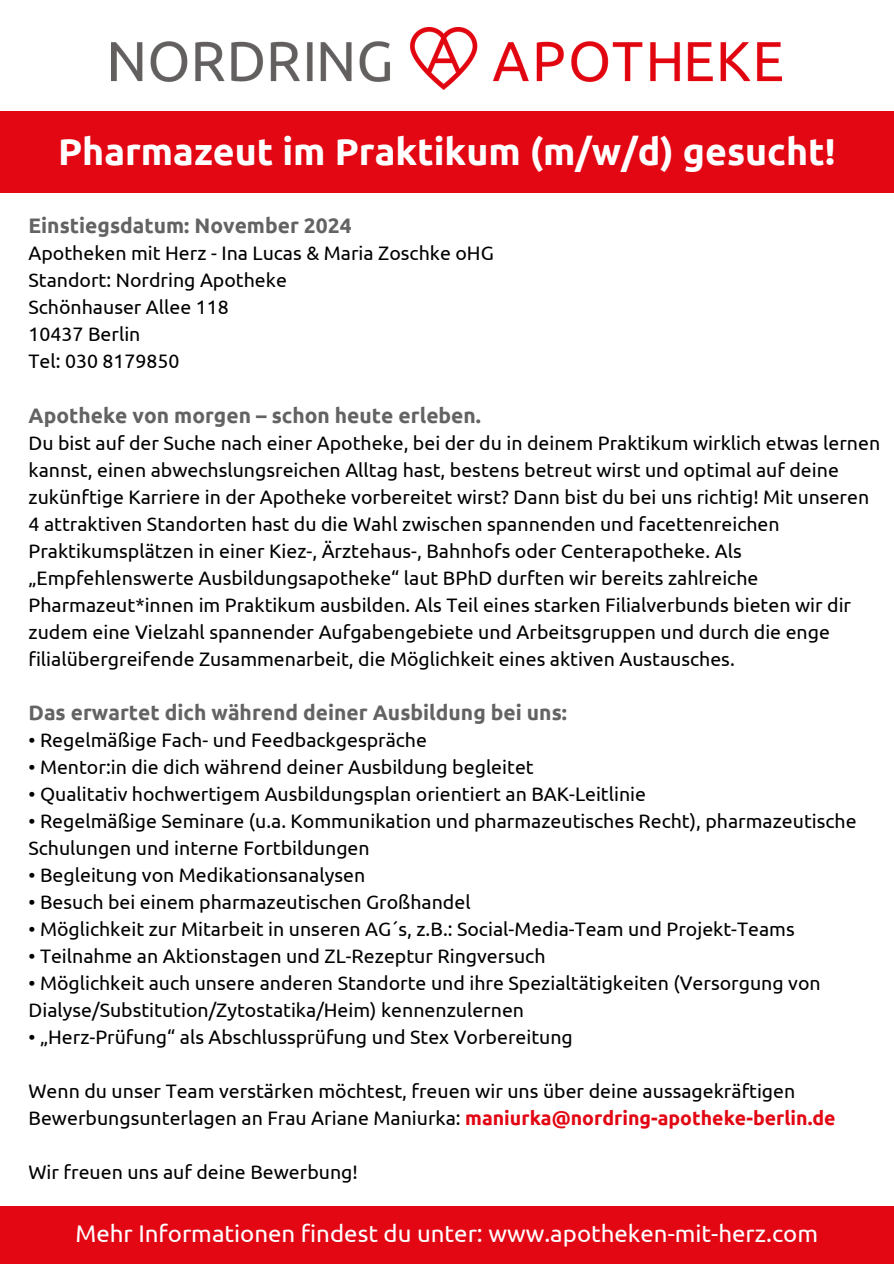
<style>
.page{position:relative;width:894px;height:1264px;background:#fff}
.page>*{position:absolute;margin:0;border:0;box-sizing:border-box;transform-origin:0 0}
.t1{font:700 37.5px "Ubuntu";color:#fff}
.t2{font:24px "Ubuntu";color:#fff}
.t3{font:700 21px "Ubuntu";color:#646363}
.t4{font:19.5px/27px "Ubuntu";color:#000}
.s1{font-weight:700;color:#e30613}
</style>
<div class="page">
<div style="left:0;top:1205px;width:893px;height:58px;background:#e30613"></div>
<div style="left:0;top:111px;width:893px;height:82px;background:#e30613"></div>
<img style="left:112px;top:27px;width:669px;height:62px">
<p class="t1" style="left:58px;top:130px;width:778px">Pharmazeut im Praktikum (m/w/d) gesucht!</p>
<p class="t3" style="left:29px;top:214px;width:324px">Einstiegsdatum: November 2024</p>
<h1 class="t4" style="left:29px;top:240px;width:466px">Apotheken mit Herz - Ina Lucas &amp; Maria Zoschke oHG</h1>
<p class="t4" style="left:29px;top:267px;width:260px">Standort: Nordring Apotheke</p>
<p class="t4" style="left:29px;top:294px;width:202px">Schönhauser Allee 118</p>
<p class="t4" style="left:29px;top:321px;width:113px">10437 Berlin</p>
<p class="t4" style="left:29px;top:348px;width:152px">Tel: 030 8179850</p>
<p class="t3" style="left:29px;top:403px;width:454px">Apotheke von morgen – schon heute erleben.</p>
<p class="t4" style="left:29px;top:429px;width:853px">Du bist auf der Suche nach einer Apotheke, bei der du in deinem Praktikum wirklich etwas lernen kannst, einen abwechslungsreichen Alltag hast, bestens betreut wirst und optimal auf deine zukünftige Karriere in der Apotheke vorbereitet wirst? Dann bist du bei uns richtig! Mit unseren 4 attraktiven Standorten hast du die Wahl zwischen spannenden und facettenreichen Praktikumsplätzen in einer Kiez-, Ärztehaus-, Bahnhofs oder Centerapotheke. Als „Empfehlenswerte Ausbildungsapotheke“ laut BPhD durften wir bereits zahlreiche Pharmazeut*innen im Praktikum ausbilden. Als Teil eines starken Filialverbunds bieten wir dir zudem eine Vielzahl spannender Aufgabengebiete und Arbeitsgruppen und durch die enge filialübergreifende Zusammenarbeit, die Möglichkeit eines aktiven Austausches.</p>
<p class="t3" style="left:29px;top:700px;width:540px">Das erwartet dich während deiner Ausbildung bei uns:</p>
<p class="t4" style="left:29px;top:726px;width:400px">• Regelmäßige Fach- und Feedbackgespräche</p>
<p class="t4" style="left:29px;top:753px;width:506px">• Mentor:in die dich während deiner Ausbildung begleitet</p>
<p class="t4" style="left:29px;top:780px;width:619px">• Qualitativ hochwertigem Ausbildungsplan orientiert an BAK-Leitlinie</p>
<p class="t4" style="left:29px;top:807px;width:829px">• Regelmäßige Seminare (u.a. Kommunikation und pharmazeutisches Recht), pharmazeutische<br>Schulungen und interne Fortbildungen</p>
<p class="t4" style="left:29px;top:861px;width:338px">• Begleitung von Medikationsanalysen</p>
<p class="t4" style="left:29px;top:888px;width:443px">• Besuch bei einem pharmazeutischen Großhandel</p>
<p class="t4" style="left:29px;top:915px;width:767px">• Möglichkeit zur Mitarbeit in unseren AG´s, z.B.: Social-Media-Team und Projekt-Teams</p>
<p class="t4" style="left:29px;top:942px;width:518px">• Teilnahme an Aktionstagen und ZL-Rezeptur Ringversuch</p>
<p class="t4" style="left:29px;top:969px;width:793px">• Möglichkeit auch unsere anderen Standorte und ihre Spezialtätigkeiten (Versorgung von<br>Dialyse/Substitution/Zytostatika/Heim) kennenzulernen</p>
<p class="t4" style="left:29px;top:1023px;width:545px">• „Herz-Prüfung“ als Abschlussprüfung und Stex Vorbereitung</p>
<p class="t4" style="left:29px;top:1077px;width:808px">Wenn du unser Team verstärken möchtest, freuen wir uns über deine aussagekräftigen<br>Bewerbungsunterlagen an Frau Ariane Maniurka: <span class="s1">maniurka@nordring-apotheke-berlin.de</span></p>
<p class="t4" style="left:29px;top:1158px;width:331px">Wir freuen uns auf deine Bewerbung!</p>
<h2 class="t2" style="left:75px;top:1219px;width:743px">Mehr Informationen findest du unter: www.apotheken-mit-herz.com</h2>
</div>
